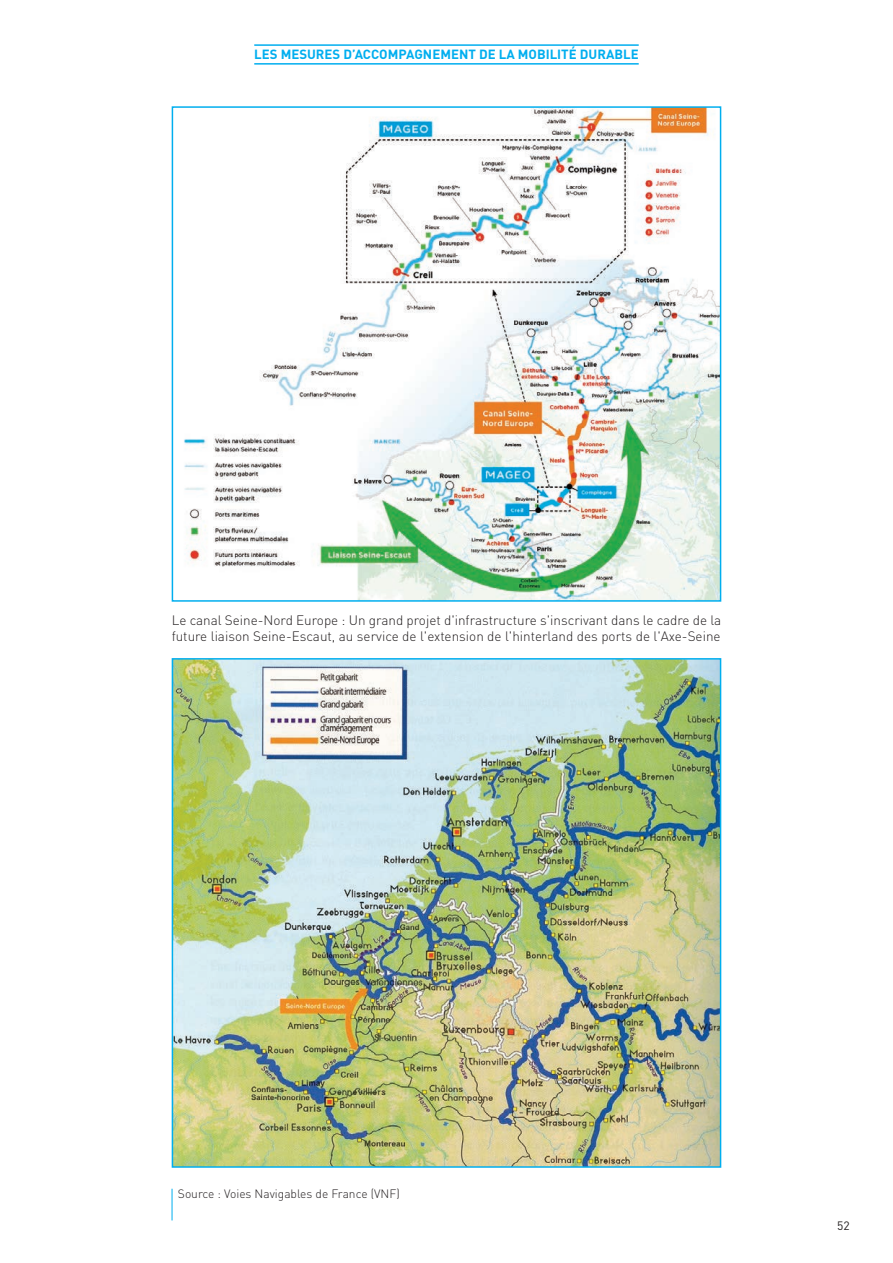
<style>
.page{position:relative;width:893px;height:1263px;background:#fff}
.page>*{position:absolute;margin:0;border:0;box-sizing:border-box;transform-origin:0 0}
.t1{font:300 13.5px/16.2px "DIN";color:#231f20}
.t2{font:700 13.2px "DIN";color:#00aeef}
.t3{font:300 12px "DIN";color:#231f20}
.t4{font:12px "DIN";color:#231f20}
</style>
<div class="page">
<hr style="left:254px;top:44px;width:385px;height:2px;background:#00aeef">
<hr style="left:254px;top:63px;width:385px;height:2px;background:#00aeef">
<img style="left:184px;top:109px;width:534px;height:490px">
<div style="left:172px;top:106px;width:549px;height:496px;border:2px solid #00aeef"></div>
<img style="left:175px;top:661px;width:543px;height:504px">
<div style="left:172px;top:658px;width:549px;height:510px;border:2px solid #00aeef"></div>
<hr style="left:172px;top:1189px;width:1px;height:31px;background:#00aeef">
<p class="t2" style="left:254px;top:47px;width:386px">LES MESURES D’ACCOMPAGNEMENT DE LA MOBILITÉ DURABLE</p>
<p class="t1" style="left:172px;top:612px;width:551px">Le canal Seine-Nord Europe : Un grand projet d'infrastructure s'inscrivant dans le cadre de la future liaison Seine-Escaut, au service de l'extension de l'hinterland des ports de l'Axe-Seine</p>
<p class="t3" style="left:178px;top:1187px;width:223px">Source : Voies Navigables de France (VNF)</p>
<p class="t4" style="left:837px;top:1218px;width:14px">52</p>
</div>
